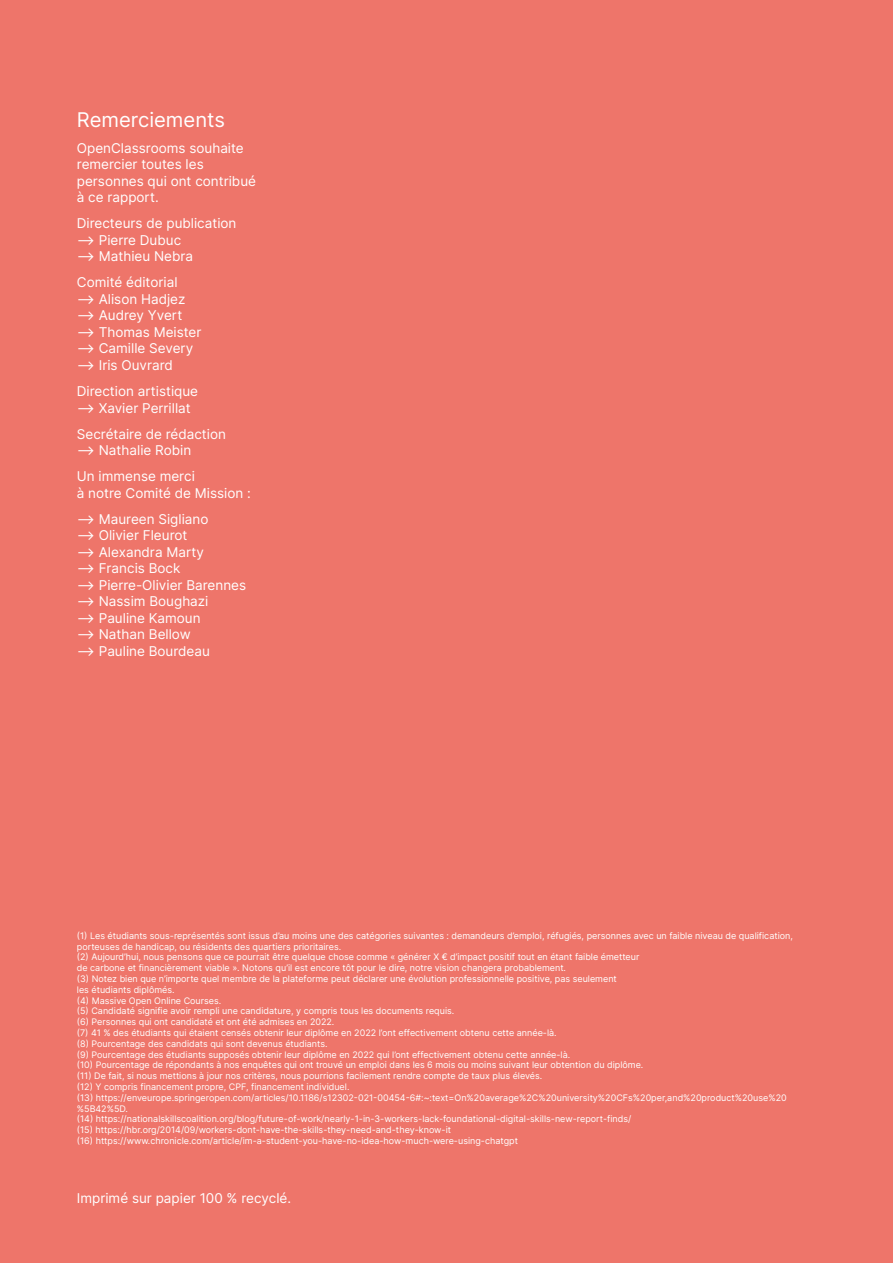
<style>
.page{position:relative;width:893px;height:1263px;background:#ee756a}
.page>*{position:absolute;margin:0;border:0;box-sizing:border-box;transform-origin:0 0}
.t1{font:20.25px "Inter";color:#fff}
.t2{font:13.5px/16.5px "Inter";color:#fff}
.t3{font:9px/10.8px "Inter";color:#fff}
</style>
<div class="page">
<h1 class="t1" style="left:77px;top:105px;width:150px">Remerciements</h1>
<h2 class="t2" style="left:77px;top:139px;width:181px">OpenClassrooms souhaite remercier toutes les personnes qui ont contribué à ce rapport.</h2>
<h2 class="t2" style="left:77px;top:215px;width:161px">Directeurs de publication ⟶ Pierre Dubuc<br>⟶ Mathieu Nebra</h2>
<h2 class="t2" style="left:77px;top:274px;width:126px">Comité éditorial<br>⟶ Alison Hadjez ⟶ Audrey Yvert ⟶ Thomas Meister ⟶ Camille Severy ⟶ Iris Ouvrard</h2>
<h2 class="t2" style="left:77px;top:383px;width:123px">Direction artistique ⟶ Xavier Perrillat</h2>
<h2 class="t2" style="left:77px;top:425px;width:151px">Secrétaire de rédaction ⟶ Nathalie Robin</h2>
<h2 class="t2" style="left:77px;top:468px;width:176px">Un immense merci<br>à notre Comité de Mission :</h2>
<h2 class="t2" style="left:77px;top:510px;width:171px">⟶ Maureen Sigliano<br>⟶ Olivier Fleurot<br>⟶ Alexandra Marty<br>⟶ Francis Bock<br>⟶ Pierre-Olivier Barennes ⟶ Nassim Boughazi<br>⟶ Pauline Kamoun<br>⟶ Nathan Bellow<br>⟶ Pauline Bourdeau</h2>
<p class="t3" style="left:77px;top:930px;width:718px">(1) Les étudiants sous-représentés sont issus d’au moins une des catégories suivantes : demandeurs d’emploi, réfugiés, personnes avec un faible niveau de qualification, porteuses de handicap, ou résidents des quartiers prioritaires.<br>(2) Aujourd’hui, nous pensons que ce pourrait être quelque chose comme « générer X € d’impact positif tout en étant faible émetteur<br>de carbone et financièrement viable ». Notons qu’il est encore tôt pour le dire, notre vision changera probablement.<br>(3) Notez bien que n’importe quel membre de la plateforme peut déclarer une évolution professionnelle positive, pas seulement<br>les étudiants diplômés.<br>(4) Massive Open Online Courses.<br>(5) Candidaté signifie avoir rempli une candidature, y compris tous les documents requis.<br>(6) Personnes qui ont candidaté et ont été admises en 2022.<br>(7) 41 % des étudiants qui étaient censés obtenir leur diplôme en 2022 l’ont effectivement obtenu cette année-là.<br>(8) Pourcentage des candidats qui sont devenus étudiants.<br>(9) Pourcentage des étudiants supposés obtenir leur diplôme en 2022 qui l’ont effectivement obtenu cette année-là.<br>(10) Pourcentage de répondants à nos enquêtes qui ont trouvé un emploi dans les 6 mois ou moins suivant leur obtention du diplôme.<br>(11) De fait, si nous mettions à jour nos critères, nous pourrions facilement rendre compte de taux plus élevés.<br>(12) Y compris financement propre, CPF, financement individuel.<br>(13) https://enveurope.springeropen.com/articles/10.1186/s12302-021-00454-6#:~:text=On%20average%2C%20university%20CFs%20per,and%20product%20use%20 %5B42%5D.<br>(14) https://nationalskillscoalition.org/blog/future-of-work/nearly-1-in-3-workers-lack-foundational-digital-skills-new-report-finds/<br>(15) https://hbr.org/2014/09/workers-dont-have-the-skills-they-need-and-they-know-it<br>(16) https://www.chronicle.com/article/im-a-student-you-have-no-idea-how-much-were-using-chatgpt</p>
<h2 class="t2" style="left:77px;top:1189px;width:216px">Imprimé sur papier 100 % recyclé.</h2>
</div>
